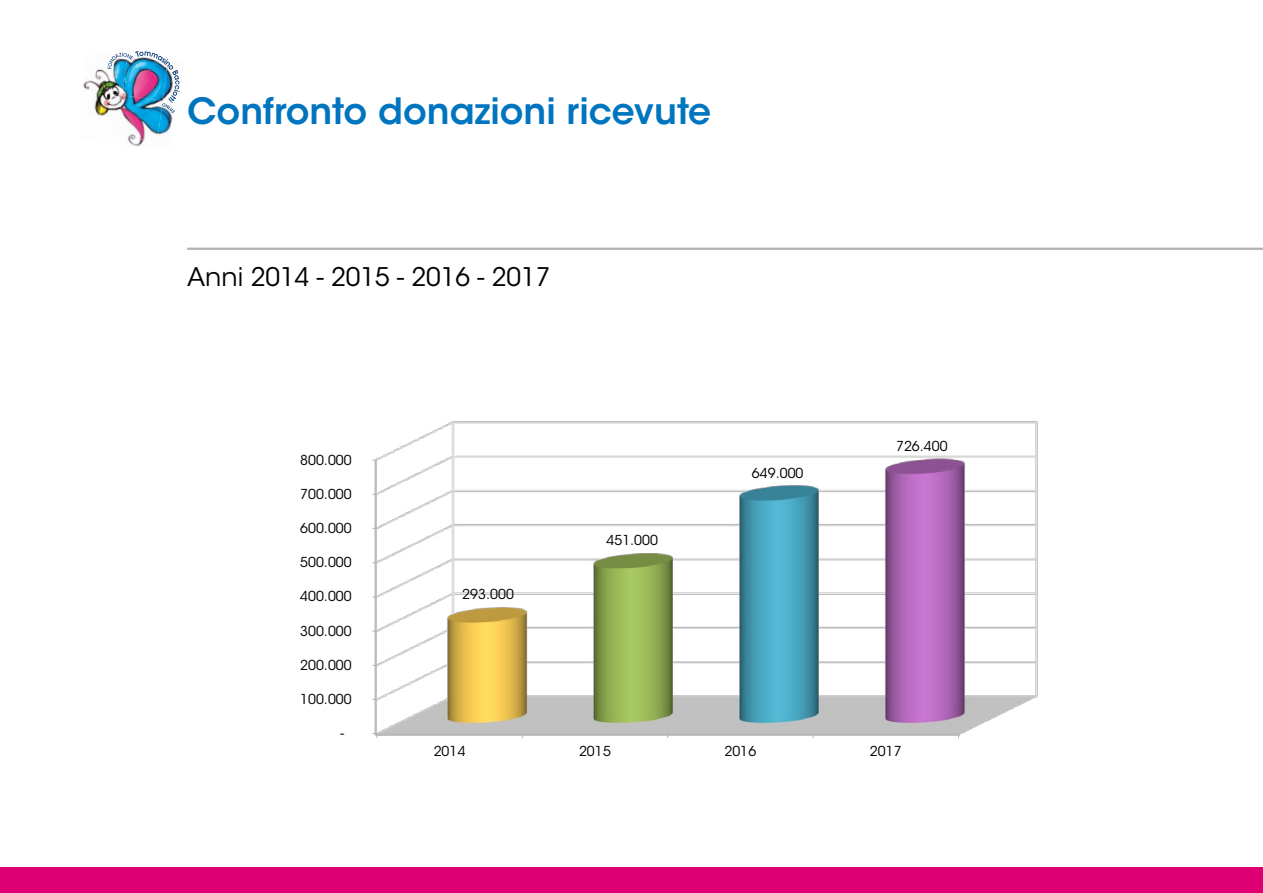
<style>
.page{position:relative;width:1263px;height:893px;background:#fff}
.page>*{position:absolute;margin:0;border:0;box-sizing:border-box;transform-origin:0 0}
.t1{font:600 36px "ITC Avant Garde Std";color:#0075bf}
.t2{font:25.5px "ITC Avant Garde Std";color:#000}
.t3{font:13.65px "ITC Avant Garde Std";color:#000}
</style>
<div class="page">
<div style="left:0;top:867px;width:1263px;height:26px;background:#de0072"></div>
<hr style="left:187px;top:248px;width:1076px;height:2px;background:#b3b2b2">
<img style="left:83px;top:66px;width:25px;height:24px">
<img style="left:163px;top:113px;width:10px;height:21px">
<img style="left:94px;top:90px;width:14px;height:27px">
<img style="left:122px;top:113px;width:41px;height:22px">
<img style="left:122px;top:132px;width:35px;height:14px">
<img style="left:108px;top:51px;width:72px;height:62px">
<img style="left:374px;top:421px;width:664px;height:316px">
<svg style="left:372px;top:733px;width:6px;height:5px"></svg>
<h1 class="t1" style="left:187px;top:89px;width:526px">Confronto donazioni ricevute</h1>
<h2 class="t2" style="left:187px;top:261px;width:365px">Anni 2014 - 2015 - 2016 - 2017</h2>
<p class="t3" style="left:300px;top:452px;width:53px">800.000</p>
<p class="t3" style="left:300px;top:486px;width:53px">700.000</p>
<p class="t3" style="left:300px;top:520px;width:53px">600.000</p>
<p class="t3" style="left:300px;top:554px;width:53px">500.000</p>
<p class="t3" style="left:300px;top:588px;width:53px">400.000</p>
<p class="t3" style="left:300px;top:623px;width:53px">300.000</p>
<p class="t3" style="left:300px;top:656px;width:53px">200.000</p>
<p class="t3" style="left:300px;top:691px;width:53px">100.000</p>
<p class="t3" style="left:340px;top:725px;width:5px">-</p>
<p class="t3" style="left:462px;top:586px;width:53px">293.000</p>
<p class="t3" style="left:606px;top:532px;width:53px">451.000</p>
<p class="t3" style="left:752px;top:464px;width:53px">649.000</p>
<p class="t3" style="left:896px;top:438px;width:53px">726.400</p>
<p class="t3" style="left:434px;top:743px;width:33px">2014</p>
<p class="t3" style="left:579px;top:743px;width:33px">2015</p>
<p class="t3" style="left:724px;top:743px;width:33px">2016</p>
<p class="t3" style="left:870px;top:743px;width:33px">2017</p>
</div>
